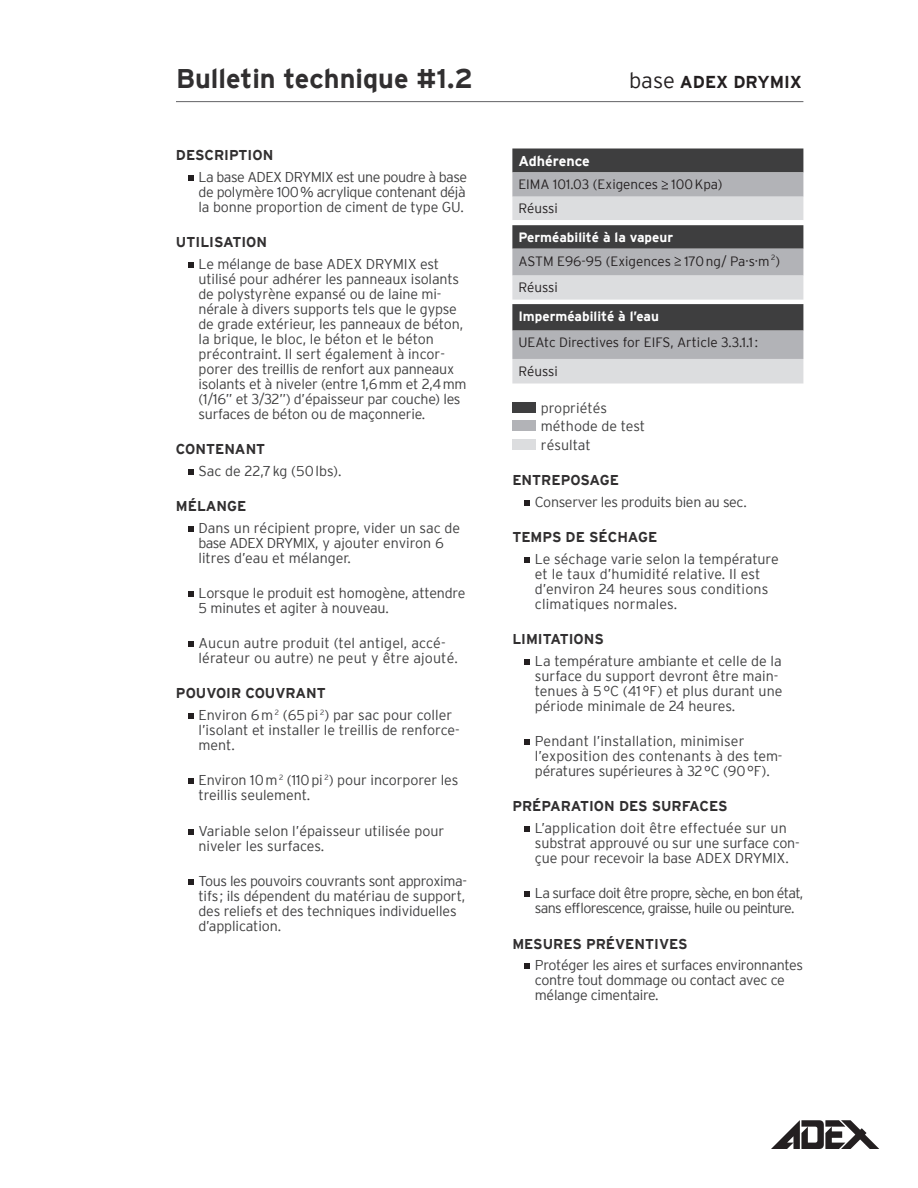
<style>
.page{position:relative;width:918px;height:1188px;background:#fff}
.page>*{position:absolute;margin:0;border:0;box-sizing:border-box;transform-origin:0 0}
.t1{font:700 27px "Interstate";color:#312f30}
.t2{font:700 17.25px "Interstate";color:#231f20}
.t3{font:300 14.25px/15px "Interstate";letter-spacing:-.01em;color:#3e3e3f}
.t4{font:300 14.25px/15px "Interstate";letter-spacing:.01em;color:#3e3e3f}
.t5{font:700 14.25px "Interstate";color:#312f30}
.t6{font:300 14.25px/15px "Interstate";letter-spacing:-.045em;color:#3e3e3f}
.t7{font:700 14.25px "Interstate";color:#fff}
.t8{font:300 13.5px/24.3px "Interstate";color:#231f20}
.t9{font:700 13.5px "Interstate";color:#fff}
.s1{font-weight:300;font-size:21.9px}
.s2{font-weight:700;color:#312f30}
.s3{font-weight:700;color:#fff}
</style>
<div class="page">
<svg style="left:188px;top:175px;width:5px;height:5px"></svg>
<svg style="left:188px;top:262px;width:5px;height:5px"></svg>
<svg style="left:188px;top:469px;width:5px;height:5px"></svg>
<svg style="left:188px;top:526px;width:5px;height:5px"></svg>
<svg style="left:188px;top:591px;width:5px;height:5px"></svg>
<svg style="left:188px;top:642px;width:5px;height:5px"></svg>
<svg style="left:188px;top:714px;width:5px;height:5px"></svg>
<svg style="left:188px;top:779px;width:5px;height:5px"></svg>
<svg style="left:188px;top:829px;width:5px;height:5px"></svg>
<svg style="left:188px;top:879px;width:5px;height:5px"></svg>
<div style="left:512px;top:148px;width:291px;height:24px;background:#3e3e3f"></div>
<div style="left:512px;top:172px;width:291px;height:25px;background:#b2b3b7"></div>
<svg style="left:512px;top:197px;width:291px;height:187px;background:#a7a8aa"></svg>
<svg style="left:662px;top:180px;width:6px;height:9px"></svg>
<svg style="left:675px;top:257px;width:6px;height:9px"></svg>
<div style="left:512px;top:402px;width:24px;height:11px;background:#3e3e3f"></div>
<div style="left:512px;top:420px;width:24px;height:11px;background:#b2b3b7"></div>
<div style="left:512px;top:439px;width:24px;height:11px;background:#dcdddf"></div>
<svg style="left:524px;top:500px;width:6px;height:5px"></svg>
<svg style="left:524px;top:557px;width:6px;height:5px"></svg>
<svg style="left:524px;top:659px;width:6px;height:5px"></svg>
<svg style="left:524px;top:739px;width:6px;height:6px"></svg>
<svg style="left:524px;top:826px;width:6px;height:6px"></svg>
<svg style="left:524px;top:892px;width:6px;height:5px"></svg>
<svg style="left:524px;top:964px;width:6px;height:5px"></svg>
<hr style="left:176px;top:101px;width:627px;height:1px;background:#636366">
<svg style="left:771px;top:1120px;width:108px;height:29px"></svg>
<h1 class="t1" style="left:176px;top:64px;width:298px">Bulletin technique #1.2</h1>
<p class="t2" style="left:629px;top:72px;width:174px"><span class="s1">base</span> ADEX DRYMIX</p>
<p class="t5" style="left:176px;top:147px;width:99px">DESCRIPTION</p>
<p class="t3" style="left:198px;top:169px;width:270px;text-align:justify">La base ADEX DRYMIX est une poudre à base de polymère 100% acrylique contenant déjà la bonne proportion de ciment de type GU.</p>
<p class="t5" style="left:176px;top:234px;width:93px">UTILISATION</p>
<p class="t3" style="left:198px;top:256px;width:270px">Le mélange de base ADEX DRYMIX est utilisé pour adhérer les panneaux isolants de polystyrène expansé ou de laine mi&shy;nérale à divers supports tels que le gypse de grade extérieur, les panneaux de béton, la brique, le bloc, le béton et le béton précontraint. Il sert également à incor&shy;porer des treillis de renfort aux panneaux isolants et à niveler (entre 1,6mm et 2,4mm (1/16” et 3/32”) d’épaisseur par couche) les surfaces de béton ou de maçonnerie.</p>
<p class="t5" style="left:176px;top:441px;width:91px">CONTENANT</p>
<p class="t3" style="left:198px;top:463px;width:145px">Sac de 22,7kg (50lbs).</p>
<p class="t5" style="left:176px;top:498px;width:72px">MÉLANGE</p>
<p class="t3" style="left:198px;top:520px;width:263px">Dans un récipient propre, vider un sac de base ADEX DRYMIX, y ajouter environ 6 litres d’eau et mélanger.</p>
<p class="t3" style="left:198px;top:585px;width:269px">Lorsque le produit est homogène, attendre<br>5 minutes et agiter à nouveau.</p>
<p class="t4" style="left:198px;top:636px;width:261px">Aucun autre produit (tel antigel, accé&shy;lérateur ou autre) ne peut y être ajouté.</p>
<p class="t3" style="left:198px;top:682px;width:255px;line-height:21.8px;text-indent:-22px"><span class="s2">POUVOIR COUVRANT<br></span>Environ 6m <sup>2</sup> (65pi <sup>2</sup>) par sac pour coller</p>
<p class="t3" style="left:198px;top:723px;width:263px">l’isolant et installer le treillis de renforce&shy;ment.</p>
<p class="t3" style="left:198px;top:773px;width:261px">Environ 10m <sup>2</sup> (110pi <sup>2</sup>) pour incorporer les treillis seulement.</p>
<p class="t3" style="left:198px;top:823px;width:247px">Variable selon l’épaisseur utilisée pour niveler les surfaces.</p>
<p class="t3" style="left:198px;top:873px;width:270px">Tous les pouvoirs couvrants sont approxima&shy;tifs; ils dépendent du matériau de support, des reliefs et des techniques individuelles d’application.</p>
<p class="t7" style="left:518px;top:153px;width:73px">Adhérence</p>
<p class="t8" style="left:518px;top:172px;width:206px">EIMA 101.03 (Exigences 100Kpa)<br>Réussi</p>
<p class="t8" style="left:518px;top:225px;width:263px;line-height:23.5px"><span class="s3">Perméabilité à la vapeur<br></span>ASTM E96-95 (Exigences 170ng/ Pa·s·m <sup>2</sup>)</p>
<p class="t8" style="left:518px;top:275px;width:41px">Réussi</p>
<p class="t9" style="left:518px;top:309px;width:142px">Imperméabilité à l’eau</p>
<p class="t8" style="left:518px;top:328px;width:241px;line-height:28.3px">UEAtc Directives for EIFS, Article 3.3.1.1:<br>Réussi</p>
<p class="t3" style="left:541px;top:398px;width:106px;line-height:18.5px">propriétés méthode de test résultat</p>
<p class="t5" style="left:512px;top:472px;width:108px">ENTREPOSAGE</p>
<p class="t3" style="left:535px;top:494px;width:213px">Conserver les produits bien au sec.</p>
<p class="t5" style="left:512px;top:529px;width:147px">TEMPS DE SÉCHAGE</p>
<p class="t4" style="left:535px;top:551px;width:245px">Le séchage varie selon la température et le taux d’humidité relative. Il est d’environ 24 heures sous conditions climatiques normales.</p>
<p class="t5" style="left:512px;top:631px;width:93px">LIMITATIONS</p>
<p class="t3" style="left:535px;top:653px;width:249px">La température ambiante et celle de la surface du support devront être main&shy;tenues à 5°C (41 °F) et plus durant une période minimale de 24 heures.</p>
<p class="t3" style="left:535px;top:733px;width:249px">Pendant l’installation, minimiser l’exposition des contenants à des tem&shy;pératures supérieures à 32°C (90°F).</p>
<p class="t5" style="left:512px;top:798px;width:217px">PRÉPARATION DES SURFACES</p>
<p class="t3" style="left:535px;top:820px;width:266px">L’application doit être effectuée sur un substrat approuvé ou sur une surface con&shy;çue pour recevoir la base ADEX DRYMIX.</p>
<p class="t6" style="left:535px;top:886px;width:270px">La surface doit être propre, sèche, en bon état, sans efflorescence, graisse, huile ou peinture.</p>
<p class="t5" style="left:512px;top:936px;width:177px">MESURES PRÉVENTIVES</p>
<p class="t3" style="left:535px;top:958px;width:270px">Protéger les aires et surfaces environnantes contre tout dommage ou contact avec ce mélange cimentaire.</p>
</div>
